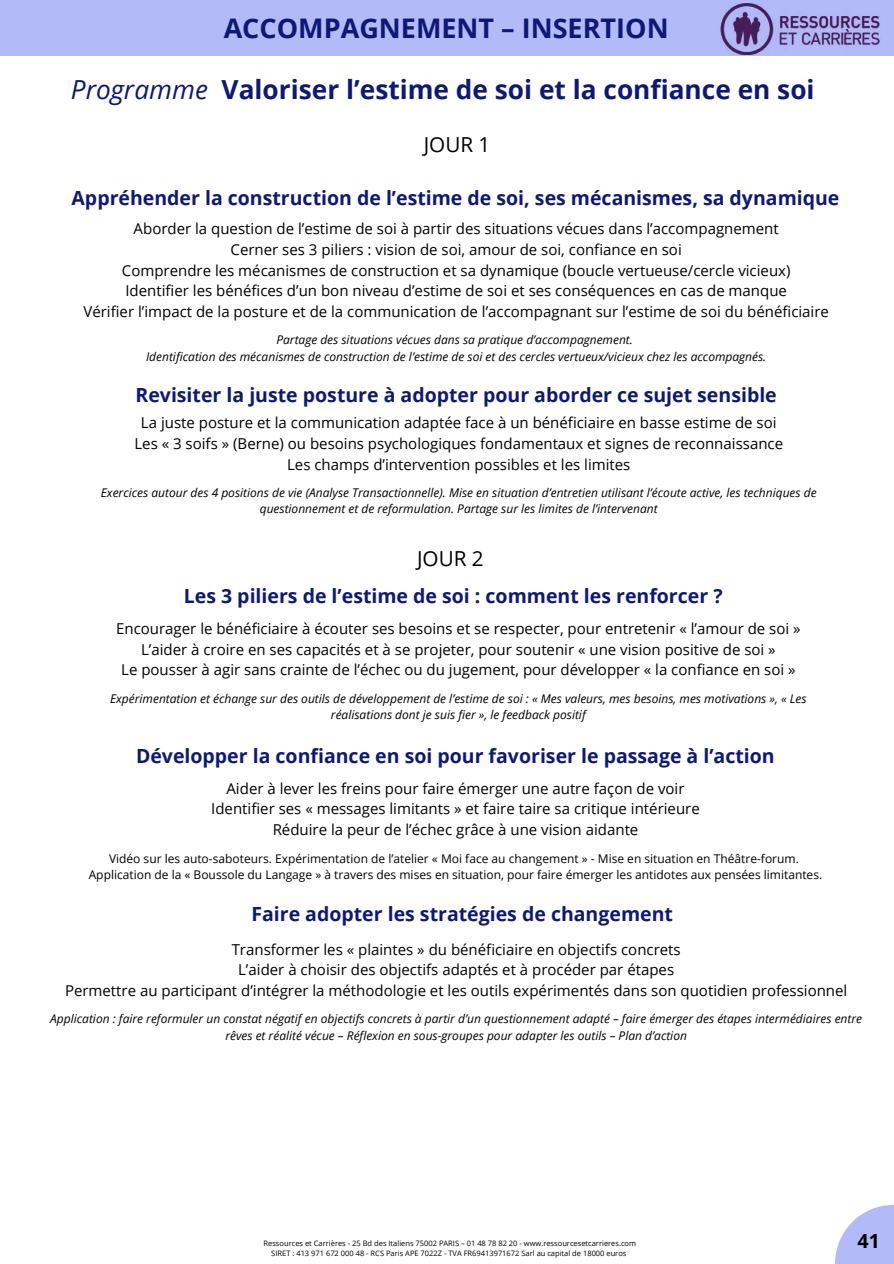
<style>
.page{position:relative;width:894px;height:1264px;background:#fff}
.page>*{position:absolute;margin:0;border:0;box-sizing:border-box;transform-origin:0 0}
.t1{font:700 27px "Open Sans";color:#0e1976}
.t2{font:700 26.25px "Open Sans";color:#0e1976}
.t3{font:20.7px "Open Sans";color:#000}
.t4{font:700 19.5px "Open Sans";color:#0e1976}
.t5{font:700 19.5px "Open Sans";color:#000}
.t6{font:15px/20.5px "Open Sans";color:#000;text-align:center}
.t7{font:italic 12px/16.2px "Open Sans";color:#000;text-align:center}
.t8{font:12px/16.2px "Open Sans";color:#000;text-align:center}
.t9{font:7.5px/10.1px "Open Sans";color:#000;text-align:center}
.s1{font-weight:400;font-style:italic}
</style>
<div class="page">
<div style="left:0;top:0;width:893px;height:55px;background:#b3baf8"></div>
<img style="left:720px;top:3px;width:160px;height:52px">
<svg style="left:835px;top:1205px;width:58px;height:58px;fill:#b3baf8"></svg>
<h1 class="t1" style="left:223px;top:9px;width:446px">ACCOMPAGNEMENT – INSERTION</h1>
<h2 class="t2" style="left:71px;top:71px;width:745px"><span class="s1">Programme</span> Valoriser l’estime de soi et la confiance en soi</h2>
<h3 class="t3" style="left:423px;top:131px;width:68px">JOUR 1</h3>
<h3 class="t4" style="left:71px;top:184px;width:769px">Appréhender la construction de l’estime de soi, ses mécanismes, sa dynamique</h3>
<p class="t6" style="left:83px;top:218px;width:746px">Aborder la question de l’estime de soi à partir des situations vécues dans l’accompagnement<br>Cerner ses 3 piliers : vision de soi, amour de soi, confiance en soi<br>Comprendre les mécanismes de construction et sa dynamique (boucle vertueuse/cercle vicieux)<br>Identifier les bénéfices d’un bon niveau d’estime de soi et ses conséquences en cas de manque<br>Vérifier l’impact de la posture et de la communication de l’accompagnant sur l’estime de soi du bénéficiaire</p>
<p class="t7" style="left:146px;top:331px;width:621px">Partage des situations vécues dans sa pratique d’accompagnement.<br>Identification des mécanismes de construction de l’estime de soi et des cercles vertueux/vicieux chez les accompagnés.</p>
<h3 class="t4" style="left:135px;top:381px;width:642px">Revisiter la juste posture à adopter pour aborder ce sujet sensible</h3>
<p class="t6" style="left:134px;top:412px;width:650px">La juste posture et la communication adaptée face à un bénéficiaire en basse estime de soi<br>Les « 3 soifs » (Berne) ou besoins psychologiques fondamentaux et signes de reconnaissance<br>Les champs d’intervention possibles et les limites</p>
<p class="t7" style="left:101px;top:484px;width:717px">Exercices autour des 4 positions de vie (Analyse Transactionnelle). Mise en situation d’entretien utilisant l’écoute active, les techniques de questionnement et de reformulation. Partage sur les limites de l’intervenant</p>
<h3 class="t3" style="left:417px;top:544px;width:68px">JOUR 2</h3>
<h3 class="t4" style="left:184px;top:582px;width:540px">Les 3 piliers de l’estime de soi : comment les renforcer ?</h3>
<p class="t6" style="left:116px;top:618px;width:685px">Encourager le bénéficiaire à écouter ses besoins et se respecter, pour entretenir « l’amour de soi »<br>L’aider à croire en ses capacités et à se projeter, pour soutenir « une vision positive de soi »<br>Le pousser à agir sans crainte de l’échec ou du jugement, pour développer « la confiance en soi »</p>
<p class="t7" style="left:110px;top:690px;width:697px">Expérimentation et échange sur des outils de développement de l’estime de soi : « Mes valeurs, mes besoins, mes motivations », « Les réalisations dont je suis fier », le feedback positif</p>
<h3 class="t4" style="left:136px;top:741px;width:640px">Développer la confiance en soi pour favoriser le passage à l’action</h3>
<p class="t6" style="left:211px;top:777px;width:490px">Aider à lever les freins pour faire émerger une autre façon de voir<br>Identifier ses « messages limitants » et faire taire sa critique intérieure<br>Réduire la peur de l’échec grâce à une vision aidante</p>
<p class="t8" style="left:89px;top:849px;width:734px">Vidéo sur les auto-saboteurs. Expérimentation de l’atelier « Moi face au changement » - Mise en situation en Théâtre-forum.<br>Application de la « Boussole du Langage » à travers des mises en situation, pour faire émerger les antidotes aux pensées limitantes.</p>
<h3 class="t4" style="left:251px;top:900px;width:423px">Faire adopter les stratégies de changement</h3>
<p class="t6" style="left:65px;top:938px;width:783px">Transformer les « plaintes » du bénéficiaire en objectifs concrets<br>L’aider à choisir des objectifs adaptés et à procéder par étapes<br>Permettre au participant d’intégrer la méthodologie et les outils expérimentés dans son quotidien professionnel</p>
<p class="t7" style="left:50px;top:1010px;width:813px">Application : faire reformuler un constat négatif en objectifs concrets à partir d’un questionnement adapté – faire émerger des étapes intermédiaires entre rêves et réalité vécue – Réflexion en sous-groupes pour adapter les outils – Plan d’action</p>
<p class="t9" style="left:263px;top:1238px;width:374px">Ressources et Carrières - 25 Bd des Italiens 75002 PARIS – 01 48 78 82 20 - www.ressourcesetcarrieres.com<br>SIRET : 413 971 672 000 48 - RCS Paris APE 7022Z - TVA FR69413971672 Sarl au capital de 18000 euros</p>
<h3 class="t5" style="left:857px;top:1226px;width:24px">41</h3>
</div>
